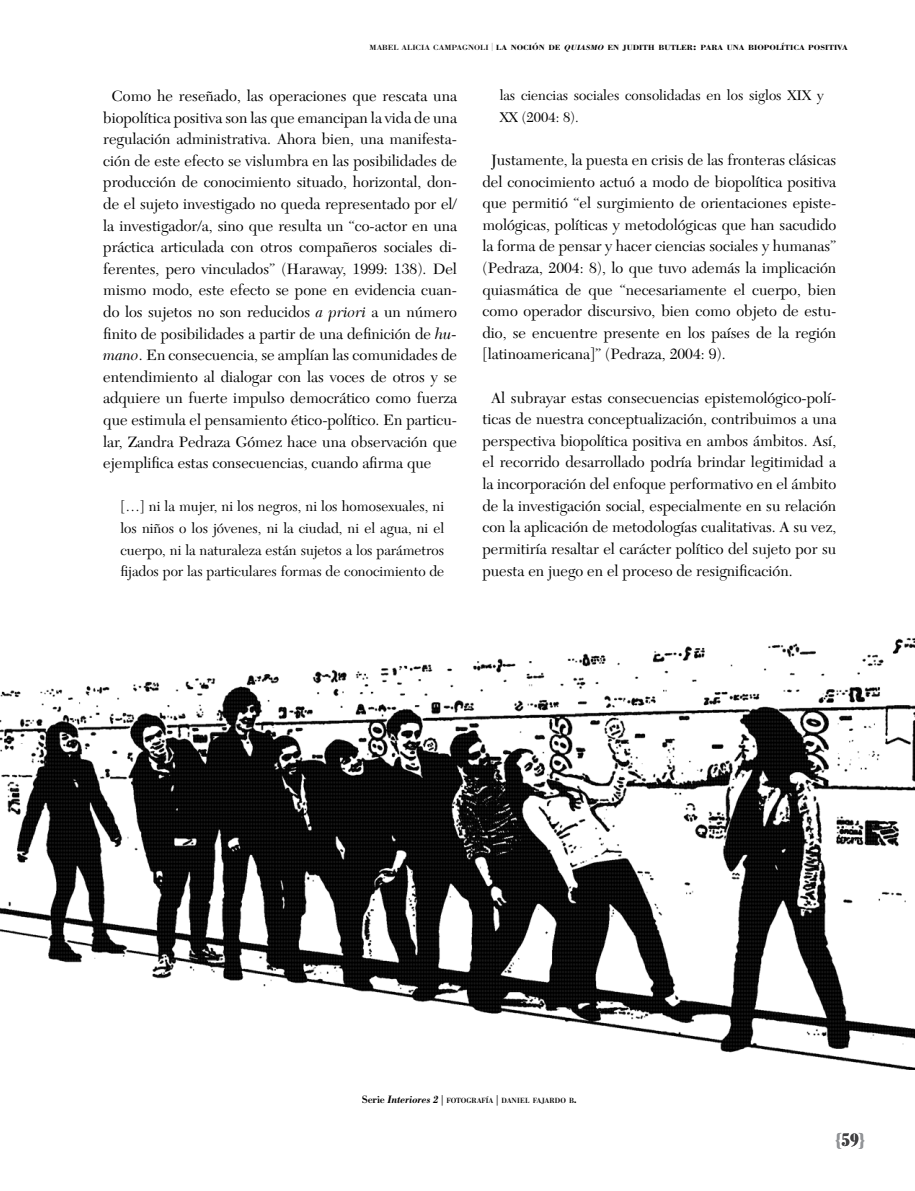
<style>
.page{position:relative;width:915px;height:1191px;background:#fff}
.page>*{position:absolute;margin:0;border:0;box-sizing:border-box;transform-origin:0 0}
.t1{font:700 condensed 18px "Bodoni BE";color:#939598}
.t2{font:15.6px/21.6px "New Caledonia LT Std";color:#000;text-align:justify}
.t3{font:14.55px/21.6px "New Caledonia LT Std";color:#000;text-align:justify}
.t4{font:700 7.8px "Bodoni";color:#000;scale:1.09 1}
.t5{font:500 7.35px "Bodoni BE";color:#000}
.s1{font-weight:400}
.s2{font-family:"Bodoni BE";font-weight:300;font-size:8.25px}
.s3{font-style:italic}
.s4{font-size:11.1px}
.s5{font-size:10.5px}
.s6{font-style:italic;font-size:10.5px}
.s7{color:#414042}
</style>
<div class="page">
<img style="left:0;top:637px;width:914px;height:432px">
<p class="t4" style="left:369px;top:43px;width:440px"><span class="s1">MABEL ALICIA CAMPAGNOLI</span> <span class="s2">|</span> LA NOCIÓN DE <span class="s3">QUIASMO</span> EN JUDITH BUTLER<span class="s4">:</span> PARA UNA BIOPOLÍTICA POSITIVA</p>
<p class="t2" style="left:103px;top:85px;width:355px;text-indent:9px">Como he reseñado, las operaciones que rescata una biopolítica positiva son las que emancipan la vida de una regulación administrativa. Ahora bien, una manifesta&shy;ción de este efecto se vislumbra en las posibilidades de producción de conocimiento situado, horizontal, don&shy;de el sujeto investigado no queda representado por el/ la investigador/a, sino que resulta un “co-actor en una práctica articulada con otros compañeros sociales di&shy;ferentes, pero vinculados” (Haraway, 1999: 138). Del mismo modo, este efecto se pone en evidencia cuan&shy;do los sujetos no son reducidos <span class="s3">a priori</span> a un número finito de posibilidades a partir de una definición de <span class="s3">hu&shy;mano</span>. En consecuencia, se amplían las comunidades de entendimiento al dialogar con las voces de otros y se adquiere un fuerte impulso democrático como fuerza que estimula el pensamiento ético-político. En particu&shy;lar, Zandra Pedraza Gómez hace una observación que ejemplifica estas consecuencias, cuando afirma que</p>
<p class="t3" style="left:120px;top:496px;width:325px">[…] ni la mujer, ni los negros, ni los homosexuales, ni los niños o los jóvenes, ni la ciudad, ni el agua, ni el cuerpo, ni la naturaleza están sujetos a los parámetros fijados por las particulares formas de conocimiento de</p>
<p class="t3" style="left:499px;top:85px;width:325px">las ciencias sociales consolidadas en los siglos XIX y<br>XX (2004: 8).</p>
<p class="t2" style="left:482px;top:149px;width:355px;text-indent:9px">Justamente, la puesta en crisis de las fronteras clásicas del conocimiento actuó a modo de biopolítica positiva que permitió “el surgimiento de orientaciones episte&shy;mológicas, políticas y metodológicas que han sacudido la forma de pensar y hacer ciencias sociales y humanas” (Pedraza, 2004: 8), lo que tuvo además la implicación quiasmática de que “necesariamente el cuerpo, bien como operador discursivo, bien como objeto de estu&shy;dio, se encuentre presente en los países de la región [latinoamericana]” (Pedraza, 2004: 9).</p>
<p class="t2" style="left:482px;top:387px;width:355px;text-indent:9px">Al subrayar estas consecuencias epistemológico-polí&shy;ticas de nuestra conceptualización, contribuimos a una perspectiva biopolítica positiva en ambos ámbitos. Así, el recorrido desarrollado podría brindar legitimidad a la incorporación del enfoque performativo en el ámbito de la investigación social, especialmente en su relación con la aplicación de metodologías cualitativas. A su vez, permitiría resaltar el carácter político del sujeto por su puesta en juego en el proceso de resignificación.</p>
<p class="t5" style="left:362px;top:1096px;width:216px"><span class="s5">Serie</span> <span class="s6">Interiores 2</span> <span class="s5">|</span> FOTOGRAFÍA <span class="s5">|</span> DANIEL FAJARDO B<span class="s5">.</span></p>
<p class="t1" style="left:834px;top:1129px;width:31px">{<span class="s7">59</span>}</p>
</div>
